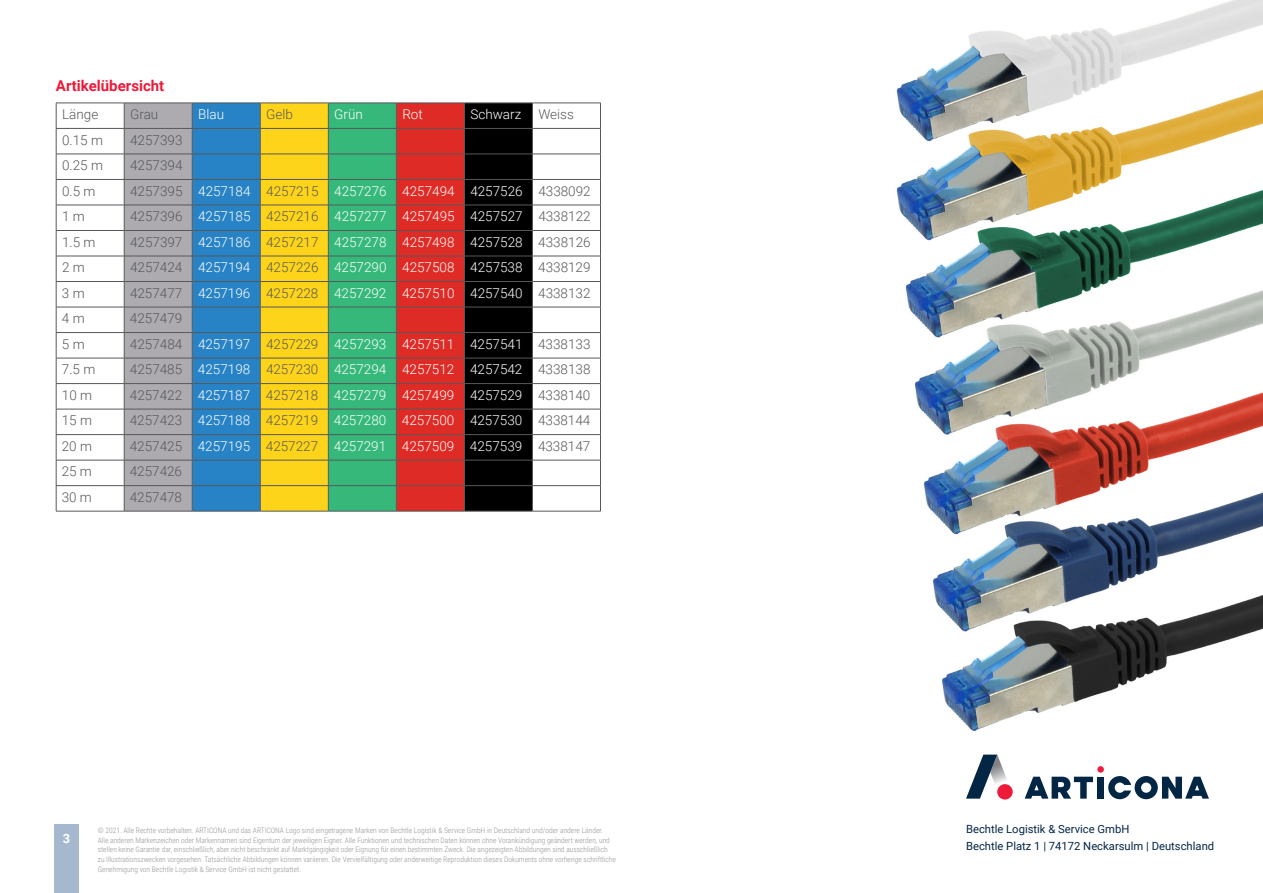
<style>
.page{position:relative;width:1263px;height:893px;background:#fff}
.page>*{position:absolute;margin:0;border:0;box-sizing:border-box;transform-origin:0 0}
.t1{font:700 15px "Roboto";color:#ed1a3a}
.t2{font:300 13.5px "Roboto";color:#fff}
.t3{font:300 13.5px "Roboto";color:#57585a}
.t4{font:700 12.75px "Roboto";color:#fff}
.t5{font:11.25px/16.5px "Roboto";color:#042645}
.t6{font:300 7.5px/9.8px "Roboto Condensed";color:#939598}
.s1{color:#57585a}
</style>
<div class="page">
<img style="left:896px;top:0;width:367px;height:731px">
<div style="left:54px;top:825px;width:25px;height:68px;background:#a5b8cd"></div>
<div style="left:1097px;top:766px;width:7px;height:7px;background:#ed1a3a;border-radius:50%"></div>
<svg style="left:1025px;top:777px;width:68px;height:22px"></svg>
<div style="left:1097px;top:777px;width:7px;height:22px;background:#042645"></div>
<svg style="left:1108px;top:776px;width:101px;height:23px"></svg>
<svg style="left:966px;top:755px;width:47px;height:44px"></svg>
<div style="left:997px;top:784px;width:16px;height:15px;background:#ed1a3a;border-radius:50%"></div>
<hr style="left:56px;top:103px;width:68px;height:1px;background:#57585a">
<hr style="left:532px;top:103px;width:69px;height:1px;background:#57585a">
<hr style="left:56px;top:128px;width:68px;height:1px;background:#57585a">
<hr style="left:532px;top:128px;width:69px;height:1px;background:#57585a">
<hr style="left:56px;top:154px;width:68px;height:1px;background:#57585a">
<hr style="left:532px;top:154px;width:69px;height:1px;background:#57585a">
<hr style="left:56px;top:179px;width:68px;height:1px;background:#57585a">
<hr style="left:532px;top:179px;width:69px;height:1px;background:#57585a">
<hr style="left:56px;top:205px;width:68px;height:1px;background:#57585a">
<hr style="left:532px;top:205px;width:69px;height:1px;background:#57585a">
<hr style="left:56px;top:230px;width:68px;height:1px;background:#57585a">
<hr style="left:532px;top:230px;width:69px;height:1px;background:#57585a">
<hr style="left:56px;top:256px;width:68px;height:1px;background:#57585a">
<hr style="left:532px;top:256px;width:69px;height:1px;background:#57585a">
<hr style="left:56px;top:281px;width:68px;height:1px;background:#57585a">
<hr style="left:532px;top:281px;width:69px;height:1px;background:#57585a">
<hr style="left:56px;top:307px;width:68px;height:1px;background:#57585a">
<hr style="left:532px;top:307px;width:69px;height:1px;background:#57585a">
<hr style="left:56px;top:332px;width:68px;height:1px;background:#57585a">
<hr style="left:532px;top:332px;width:69px;height:1px;background:#57585a">
<hr style="left:56px;top:358px;width:68px;height:1px;background:#57585a">
<hr style="left:532px;top:358px;width:69px;height:1px;background:#57585a">
<hr style="left:56px;top:383px;width:68px;height:1px;background:#57585a">
<hr style="left:532px;top:383px;width:69px;height:1px;background:#57585a">
<hr style="left:56px;top:409px;width:68px;height:1px;background:#57585a">
<hr style="left:532px;top:409px;width:69px;height:1px;background:#57585a">
<hr style="left:56px;top:434px;width:68px;height:1px;background:#57585a">
<hr style="left:532px;top:434px;width:69px;height:1px;background:#57585a">
<hr style="left:56px;top:460px;width:68px;height:1px;background:#57585a">
<hr style="left:532px;top:460px;width:69px;height:1px;background:#57585a">
<hr style="left:56px;top:485px;width:68px;height:1px;background:#57585a">
<svg style="left:56px;top:103px;width:1px;height:408px"></svg>
<hr style="left:532px;top:485px;width:69px;height:1px;background:#57585a">
<svg style="left:124px;top:103px;width:409px;height:408px;background:#79795d"></svg>
<svg style="left:600px;top:103px;width:1px;height:408px"></svg>
<hr style="left:56px;top:511px;width:68px;height:1px;background:#57585a">
<hr style="left:124px;top:511px;width:68px;height:1px;background:#57585a">
<hr style="left:192px;top:511px;width:68px;height:1px;background:#57585a">
<hr style="left:260px;top:511px;width:68px;height:1px;background:#57585a">
<hr style="left:328px;top:511px;width:68px;height:1px;background:#57585a">
<hr style="left:396px;top:511px;width:68px;height:1px;background:#57585a">
<hr style="left:464px;top:511px;width:68px;height:1px;background:#57585a">
<hr style="left:532px;top:511px;width:69px;height:1px;background:#57585a">
<h1 class="t1" style="left:56px;top:75px;width:110px">Artikelübersicht</h1>
<h2 class="t3" style="left:62px;top:105px;width:38px">Länge</h2>
<h2 class="t3" style="left:130px;top:105px;width:30px">Grau</h2>
<h2 class="t2" style="left:198px;top:105px;width:27px">Blau</h2>
<h2 class="t3" style="left:266px;top:105px;width:28px">Gelb</h2>
<h2 class="t2" style="left:334px;top:105px;width:30px">Grün</h2>
<h2 class="t2" style="left:402px;top:105px;width:22px">Rot</h2>
<h2 class="t2" style="left:470px;top:105px;width:52px">Schwarz</h2>
<h2 class="t3" style="left:538px;top:105px;width:37px">Weiss</h2>
<h2 class="t3" style="left:62px;top:130px;width:42px">0.15 m</h2>
<h2 class="t3" style="left:130px;top:130px;width:54px">4257393</h2>
<h2 class="t3" style="left:62px;top:156px;width:42px">0.25 m</h2>
<h2 class="t3" style="left:130px;top:156px;width:54px">4257394</h2>
<h2 class="t3" style="left:62px;top:181px;width:35px">0.5 m</h2>
<h2 class="t2" style="left:130px;top:181px;width:462px"><span class="s1">4257395</span> 4257184 <span class="s1">4257215</span> 4257276 4257494 4257526 <span class="s1">4338092</span></h2>
<h2 class="t3" style="left:62px;top:207px;width:24px">1 m</h2>
<h2 class="t2" style="left:130px;top:207px;width:462px"><span class="s1">4257396</span> 4257185 <span class="s1">4257216</span> 4257277 4257495 4257527 <span class="s1">4338122</span></h2>
<h2 class="t3" style="left:62px;top:232px;width:35px">1.5 m</h2>
<h2 class="t2" style="left:130px;top:232px;width:462px"><span class="s1">4257397</span> 4257186 <span class="s1">4257217</span> 4257278 4257498 4257528 <span class="s1">4338126</span></h2>
<h2 class="t3" style="left:62px;top:258px;width:24px">2 m</h2>
<h2 class="t2" style="left:130px;top:258px;width:462px"><span class="s1">4257424</span> 4257194 <span class="s1">4257226</span> 4257290 4257508 4257538 <span class="s1">4338129</span></h2>
<h2 class="t3" style="left:62px;top:283px;width:24px">3 m</h2>
<h2 class="t2" style="left:130px;top:283px;width:462px"><span class="s1">4257477</span> 4257196 <span class="s1">4257228</span> 4257292 4257510 4257540 <span class="s1">4338132</span></h2>
<h2 class="t3" style="left:62px;top:309px;width:24px">4 m</h2>
<h2 class="t3" style="left:130px;top:309px;width:54px">4257479</h2>
<h2 class="t3" style="left:62px;top:334px;width:24px">5 m</h2>
<h2 class="t2" style="left:130px;top:334px;width:462px"><span class="s1">4257484</span> 4257197 <span class="s1">4257229</span> 4257293 4257511 4257541 <span class="s1">4338133</span></h2>
<h2 class="t3" style="left:62px;top:360px;width:35px">7.5 m</h2>
<h2 class="t2" style="left:130px;top:360px;width:462px"><span class="s1">4257485</span> 4257198 <span class="s1">4257230</span> 4257294 4257512 4257542 <span class="s1">4338138</span></h2>
<h2 class="t3" style="left:62px;top:385px;width:32px">10 m</h2>
<h2 class="t2" style="left:130px;top:385px;width:462px"><span class="s1">4257422</span> 4257187 <span class="s1">4257218</span> 4257279 4257499 4257529 <span class="s1">4338140</span></h2>
<h2 class="t3" style="left:62px;top:411px;width:32px">15 m</h2>
<h2 class="t2" style="left:130px;top:411px;width:462px"><span class="s1">4257423</span> 4257188 <span class="s1">4257219</span> 4257280 4257500 4257530 <span class="s1">4338144</span></h2>
<h2 class="t3" style="left:62px;top:436px;width:32px">20 m</h2>
<h2 class="t2" style="left:130px;top:436px;width:462px"><span class="s1">4257425</span> 4257195 <span class="s1">4257227</span> 4257291 4257509 4257539 <span class="s1">4338147</span></h2>
<h2 class="t3" style="left:62px;top:462px;width:32px">25 m</h2>
<h2 class="t3" style="left:130px;top:462px;width:54px">4257426</h2>
<h2 class="t3" style="left:62px;top:488px;width:32px">30 m</h2>
<h2 class="t3" style="left:130px;top:488px;width:54px">4257478</h2>
<h3 class="t4" style="left:63px;top:829px;width:9px">3</h3>
<h3 class="t5" style="left:966px;top:821px;width:250px">Bechtle Logistik &amp; Service GmbH<br>Bechtle Platz 1 | 74172 Neckarsulm | Deutschland</h3>
<p class="t6" style="left:98px;top:825px;width:520px">© 2021. Alle Rechte vorbehalten. ARTICONA und das ARTICONA Logo sind eingetragene Marken von Bechtle Logistik &amp; Service GmbH in Deutschland und/oder andere Länder.<br>Alle anderen Markenzeichen oder Markennamen sind Eigentum der jeweiligen Eigner. Alle Funktionen und technischen Daten können ohne Vorankündigung geändert werden, und stellen keine Garantie dar, einschließlich, aber nicht beschränkt auf Marktgängigkeit oder Eignung für einen bestimmten Zweck. Die angezeigten Abbildungen sind ausschließlich zu Illustrationszwecken vorgesehen. Tatsächliche Abbildungen können variieren. Die Vervielfältigung oder anderweitige Reproduktion dieses Dokuments ohne vorherige schriftliche Genehmigung von Bechtle Logistik &amp; Service GmbH ist nicht gestattet.</p>
</div>
